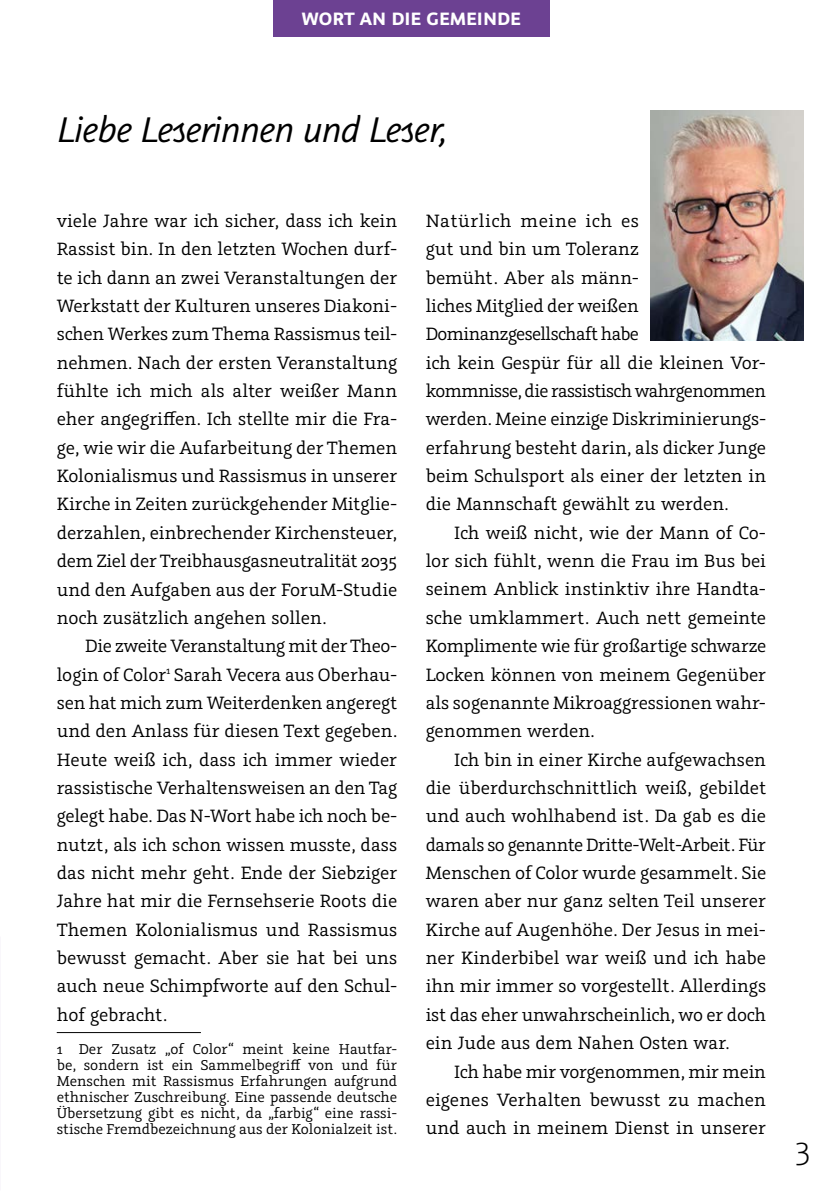
<style>
.page{position:relative;width:840px;height:1191px;background:#fff}
.page>*{position:absolute;margin:0;border:0;box-sizing:border-box;transform-origin:0 0}
.t1{font:italic 40px "Graublau Sans";letter-spacing:-.035em;color:#000}
.t2{font:300 36px "Graublau Sans";color:#000}
.t3{font:20px/28.4px "Graublau Slab";letter-spacing:-.005em;color:#000;text-align:justify}
.t4{font:700 20px "Graublau Sans";color:#fff}
.t5{font:16px/16px "Graublau Slab";color:#000;text-align:justify}
</style>
<div class="page">
<div style="left:273px;top:0;width:276px;height:36px;background:#6c4192"></div>
<hr style="left:57px;top:1032px;width:144px;height:1px;background:#000">
<img style="left:650px;top:111px;width:153px;height:229px">
<p class="t4" style="left:302px;top:6px;width:220px">WORT AN DIE GEMEINDE</p>
<h1 class="t1" style="left:57px;top:107px;width:392px">Liebe Leserinnen und Leser,</h1>
<p class="t3" style="left:57px;top:206px;width:342px">viele Jahre war ich sicher, dass ich kein Rassist bin. In den letzten Wochen durf&shy;te ich dann an zwei Veranstaltungen der Werkstatt der Kulturen unseres Diakoni&shy;schen Werkes zum Thema Rassismus teil&shy;nehmen. Nach der ersten Veranstaltung fühlte ich mich als alter weißer Mann eher angegriffen. Ich stellte mir die Fra&shy;ge, wie wir die Aufarbeitung der Themen Kolonialismus und Rassismus in unserer Kirche in Zeiten zurückgehender Mitglie&shy;derzahlen, einbrechender Kirchensteuer, dem Ziel der Treibhausgasneutralität 2035 und den Aufgaben aus der ForuM-Studie noch zusätzlich angehen sollen.</p>
<p class="t3" style="left:57px;top:631px;width:342px;text-indent:28px">Die zweite Veranstaltung mit der Theo&shy;login of Color<sup>1</sup> Sarah Vecera aus Oberhau&shy;sen hat mich zum Weiterdenken angeregt und den Anlass für diesen Text gegeben.<br>Heute weiß ich, dass ich immer wieder rassistische Verhaltensweisen an den Tag gelegt habe. Das N-Wort habe ich noch be&shy;nutzt, als ich schon wissen musste, dass das nicht mehr geht. Ende der Siebziger Jahre hat mir die Fernsehserie Roots die Themen Kolonialismus und Rassismus bewusst gemacht. Aber sie hat bei uns auch neue Schimpfworte auf den Schul&shy;hof gebracht.</p>
<p class="t5" style="left:57px;top:1041px;width:342px">1 Der Zusatz „of Color“ meint keine Hautfar&shy;be, sondern ist ein Sammelbegriff von und für Menschen mit Rassismus Erfahrungen aufgrund ethnischer Zuschreibung. Eine passende deutsche Übersetzung gibt es nicht, da „farbig“ eine rassi&shy;stische Fremdbezeichnung aus der Kolonialzeit ist.</p>
<p class="t3" style="left:425px;top:206px;width:342px;text-align:left">Natürlich meine ich es<br>gut und bin um Toleranz<br>bemüht. Aber als männ-<br>liches Mitglied der weißen Dominanzgesellschaft habe<br>ich kein Gespür für all die kleinen Vor&shy;kommnisse, die rassistisch wahrgenommen werden. Meine einzige Diskriminierungs&shy;erfahrung besteht darin, als dicker Junge beim Schulsport als einer der letzten in die Mannschaft gewählt zu werden.</p>
<p class="t3" style="left:425px;top:518px;width:342px;text-indent:28px">Ich weiß nicht, wie der Mann of Co&shy;lor sich fühlt, wenn die Frau im Bus bei seinem Anblick instinktiv ihre Handta&shy;sche umklammert. Auch nett gemeinte Komplimente wie für großartige schwarze Locken können von meinem Gegenüber als sogenannte Mikroaggressionen wahr&shy;genommen werden.</p>
<p class="t3" style="left:425px;top:745px;width:342px;text-indent:28px">Ich bin in einer Kirche aufgewachsen die überdurchschnittlich weiß, gebildet und auch wohlhabend ist. Da gab es die damals so genannte Dritte-Welt-Arbeit. Für Menschen of Color wurde gesammelt. Sie waren aber nur ganz selten Teil unserer Kirche auf Augenhöhe. Der Jesus in mei&shy;ner Kinderbibel war weiß und ich habe ihn mir immer so vorgestellt. Allerdings ist das eher unwahrscheinlich, wo er doch ein Jude aus dem Nahen Osten war.</p>
<p class="t3" style="left:425px;top:1056px;width:342px;text-indent:28px">Ich habe mir vorgenommen, mir mein eigenes Verhalten bewusst zu machen und auch in meinem Dienst in unserer</p>
<h2 class="t2" style="left:795px;top:1126px;width:16px">3</h2>
</div>
